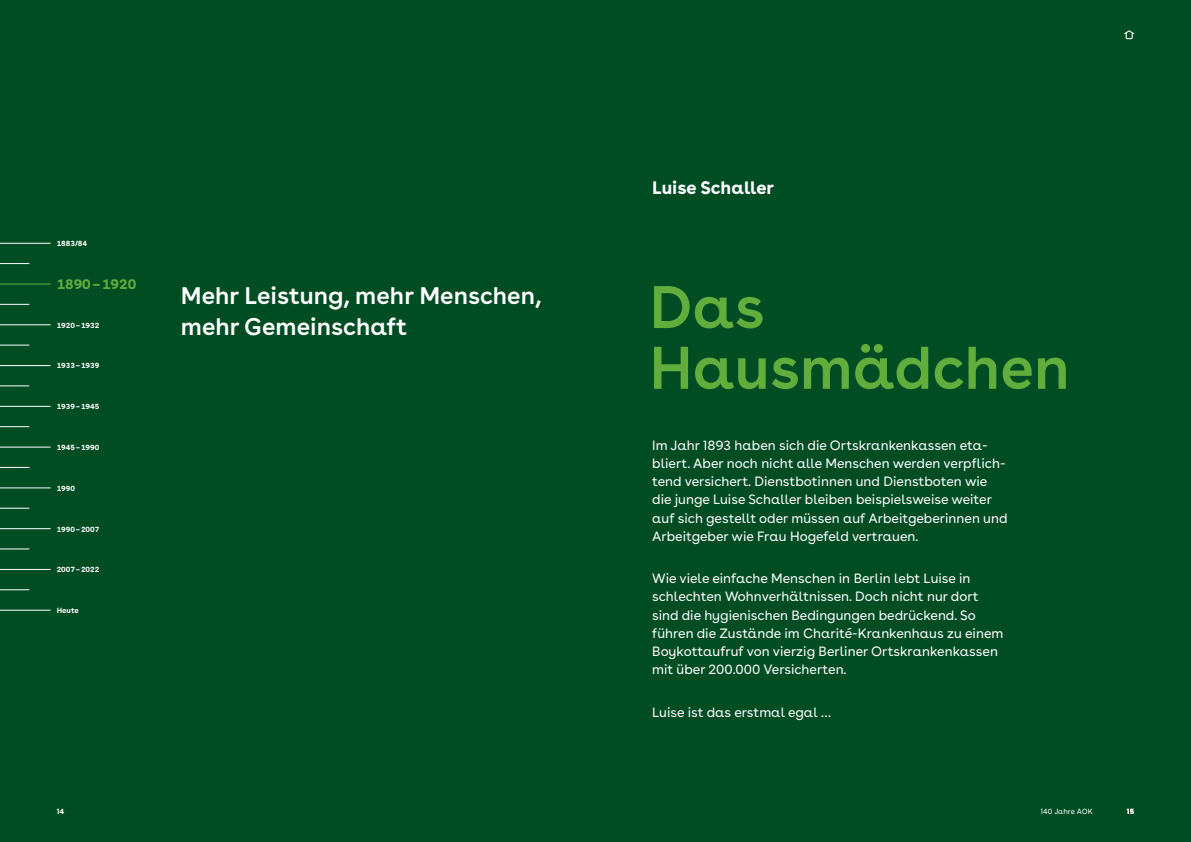
<style>
.page{position:relative;width:1191px;height:842px;background:#004d23}
.page>*{position:absolute;margin:0;border:0;box-sizing:border-box;transform-origin:0 0}
.t1{font:600 60px/60.7px "AOK Buenos Aires";color:#61ae3d}
.t2{font:600 24px/31px "AOK Buenos Aires";color:#fff}
.t3{font:700 18px "AOK Buenos Aires";color:#fff}
.t4{font:700 14px "AOK Buenos Aires Text";color:#61ae3d}
.t5{font:13.5px/18.2px "AOK Buenos Aires";color:#fff}
.t6{font:700 7.5px "AOK Buenos Aires Text";color:#fff}
.t7{font:7.5px "AOK Buenos Aires Text";color:#fff}
</style>
<div class="page">
<svg style="left:1124px;top:30px;width:10px;height:9px"></svg>
<hr style="left:0;top:243px;width:51px;height:1px;background:#fff">
<hr style="left:0;top:284px;width:51px;height:1px;background:#61ae3d">
<hr style="left:0;top:325px;width:51px;height:1px;background:#fff">
<hr style="left:0;top:365px;width:51px;height:1px;background:#fff">
<hr style="left:0;top:406px;width:51px;height:1px;background:#fff">
<hr style="left:0;top:447px;width:51px;height:1px;background:#fff">
<hr style="left:0;top:488px;width:51px;height:1px;background:#fff">
<hr style="left:0;top:528px;width:51px;height:1px;background:#fff">
<hr style="left:0;top:569px;width:51px;height:1px;background:#fff">
<hr style="left:0;top:610px;width:51px;height:1px;background:#fff">
<svg style="left:0;top:263px;width:29px;height:1px"></svg>
<svg style="left:0;top:304px;width:29px;height:1px"></svg>
<svg style="left:0;top:345px;width:29px;height:1px"></svg>
<svg style="left:0;top:386px;width:29px;height:1px"></svg>
<svg style="left:0;top:426px;width:29px;height:1px"></svg>
<svg style="left:0;top:467px;width:29px;height:1px"></svg>
<svg style="left:0;top:508px;width:29px;height:1px"></svg>
<svg style="left:0;top:549px;width:29px;height:1px"></svg>
<svg style="left:0;top:589px;width:29px;height:1px"></svg>
<p class="t6" style="left:57px;top:237px;width:32px">1883/84</p>
<p class="t4" style="left:57px;top:272px;width:81px">1890–1920</p>
<p class="t6" style="left:57px;top:319px;width:44px">1920–1932</p>
<p class="t6" style="left:57px;top:359px;width:44px">1933–1939</p>
<p class="t6" style="left:57px;top:400px;width:44px">1939–1945</p>
<p class="t6" style="left:57px;top:441px;width:44px">1945–1990</p>
<p class="t6" style="left:57px;top:482px;width:20px">1990</p>
<p class="t6" style="left:57px;top:522px;width:44px">1990–2007</p>
<p class="t6" style="left:57px;top:563px;width:44px">2007–2022</p>
<p class="t6" style="left:57px;top:604px;width:24px">Heute</p>
<h2 class="t2" style="left:181px;top:277px;width:362px">Mehr Leistung, mehr Menschen, mehr Gemeinschaft</h2>
<h3 class="t3" style="left:652px;top:173px;width:123px">Luise Schaller</h3>
<h1 class="t1" style="left:649px;top:271px;width:422px">Das<br>Hausmädchen</h1>
<p class="t5" style="left:652px;top:434px;width:357px">Im Jahr 1893 haben sich die Ortskrankenkassen eta&shy;bliert. Aber noch nicht alle Menschen werden verpflich&shy;tend versichert. Dienstbotinnen und Dienstboten wie die junge Luise Schaller bleiben beispielsweise weiter auf sich gestellt oder müssen auf Arbeitgeberinnen und Arbeitgeber wie Frau Hogefeld vertrauen.</p>
<p class="t5" style="left:652px;top:568px;width:353px">Wie viele einfache Menschen in Berlin lebt Luise in schlechten Wohnverhältnissen. Doch nicht nur dort sind die hygienischen Bedingungen bedrückend. So führen die Zustände im Charité-Krankenhaus zu einem Boykottaufruf von vierzig Berliner Ortskrankenkassen mit über 200.000 Versicherten.</p>
<p class="t5" style="left:652px;top:702px;width:181px">Luise ist das erstmal egal …</p>
<p class="t6" style="left:57px;top:805px;width:9px">14</p>
<p class="t7" style="left:1040px;top:805px;width:54px">140 Jahre AOK</p>
<p class="t6" style="left:1126px;top:805px;width:9px">15</p>
</div>
